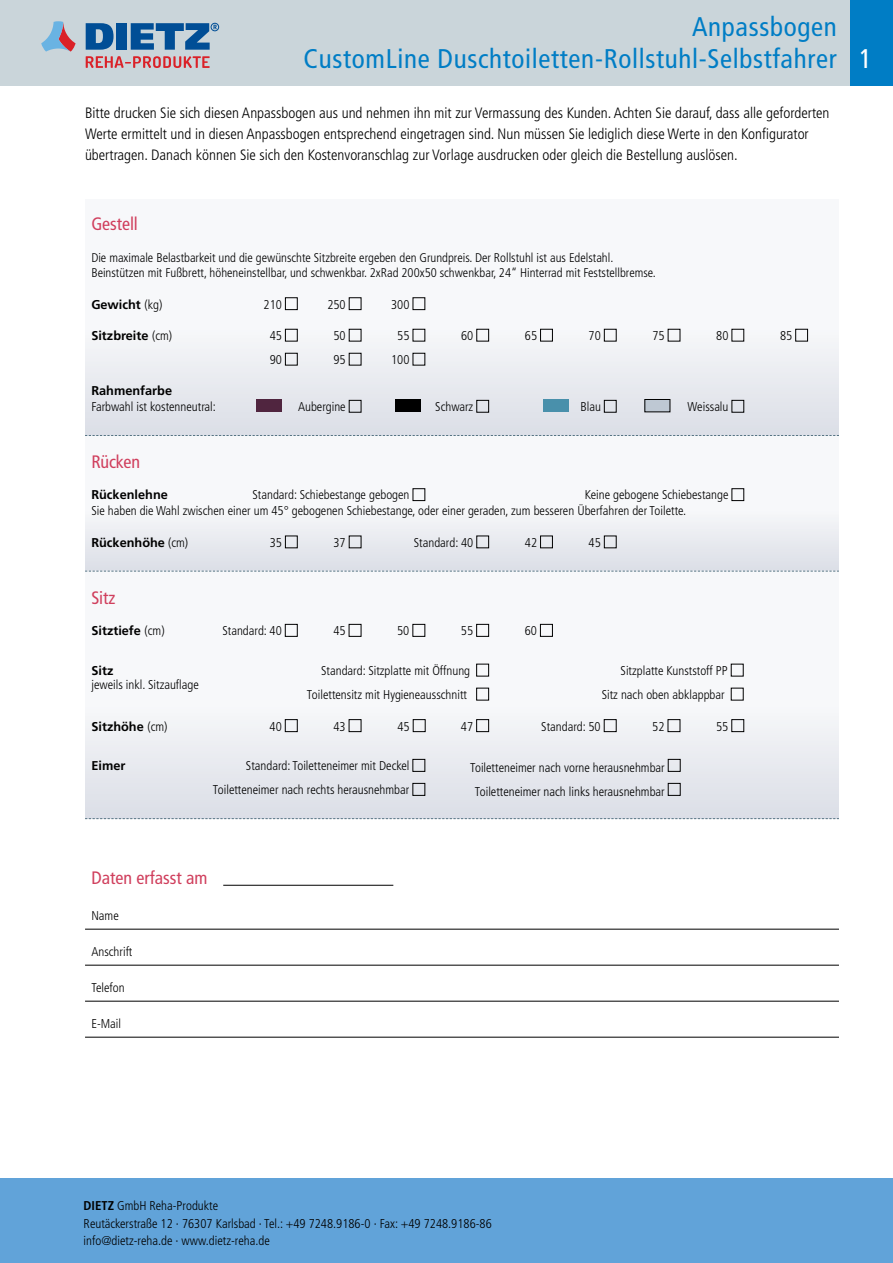
<style>
.page{position:relative;width:893px;height:1263px;background:#fff}
.page>*{position:absolute;margin:0;border:0;box-sizing:border-box;transform-origin:0 0}
.t1{font:condensed 27px/32.4px "Frutiger";letter-spacing:.025em;color:#007dc5;text-align:right}
.t2{font:condensed 27px "Frutiger";color:#fff}
.t3{font:condensed 18px "Frutiger";color:#d03f5d}
.t4{font:300 condensed 15px/21px "Frutiger";color:#000}
.t5{font:300 condensed 12.75px/17.5px "Frutiger";color:#000}
.t6{font:700 12.75px "Frutiger";color:#000}
.t7{font:300 condensed 12.6px/15.6px "Frutiger";color:#000}
.s1{font-weight:300;font-stretch:condensed}
.s2{font-weight:700}
</style>
<div class="page">
<div style="left:85px;top:200px;width:754px;height:236px;background:linear-gradient(to bottom,#feffff,#e2e4eb)"></div>
<div style="left:85px;top:436px;width:754px;height:135px;background:linear-gradient(to bottom,#feffff,#e3e5eb)"></div>
<div style="left:85px;top:571px;width:754px;height:248px;background:linear-gradient(to bottom,#fefeff,#e3e5eb)"></div>
<div style="left:0;top:0;width:893px;height:85px;background:#cad5da"></div>
<svg style="left:86px;top:23px;width:28px;height:27px"></svg>
<div style="left:117px;top:23px;width:10px;height:27px;background:#004e96"></div>
<svg style="left:131px;top:23px;width:86px;height:27px"></svg>
<div style="left:211px;top:23px;width:8px;height:8px;border:1px solid #004e96;border-radius:50%"></div>
<svg style="left:41px;top:21px;width:35px;height:31px"></svg>
<svg style="left:86px;top:56px;width:124px;height:12px"></svg>
<div style="left:850px;top:0;width:43px;height:85px;background:#007dc5"></div>
<div style="left:0;top:1178px;width:893px;height:85px;background:#61a3d9"></div>
<svg style="left:85px;top:435px;width:754px;height:1px"></svg>
<svg style="left:85px;top:571px;width:754px;height:1px"></svg>
<svg style="left:85px;top:818px;width:754px;height:1px"></svg>
<hr style="left:85px;top:929px;width:754px;height:1px;background:#000">
<hr style="left:85px;top:965px;width:754px;height:1px;background:#000">
<hr style="left:85px;top:1001px;width:754px;height:1px;background:#000">
<hr style="left:85px;top:1037px;width:754px;height:1px;background:#000">
<div style="left:285px;top:297px;width:13px;height:13px;border:1px solid #000"></div>
<div style="left:349px;top:297px;width:12px;height:13px;border:1px solid #000"></div>
<div style="left:413px;top:297px;width:12px;height:13px;border:1px solid #000"></div>
<div style="left:285px;top:329px;width:13px;height:12px;border:1px solid #000"></div>
<div style="left:476px;top:329px;width:13px;height:12px;border:1px solid #000"></div>
<div style="left:540px;top:329px;width:13px;height:12px;border:1px solid #000"></div>
<div style="left:604px;top:329px;width:13px;height:12px;border:1px solid #000"></div>
<div style="left:795px;top:329px;width:13px;height:12px;border:1px solid #000"></div>
<div style="left:285px;top:353px;width:13px;height:12px;border:1px solid #000"></div>
<div style="left:349px;top:400px;width:12px;height:13px;border:1px solid #000"></div>
<div style="left:476px;top:400px;width:13px;height:13px;border:1px solid #000"></div>
<div style="left:604px;top:400px;width:13px;height:13px;border:1px solid #000"></div>
<div style="left:731px;top:400px;width:13px;height:13px;border:1px solid #000"></div>
<div style="left:413px;top:488px;width:12px;height:13px;border:1px solid #000"></div>
<div style="left:731px;top:488px;width:13px;height:13px;border:1px solid #000"></div>
<div style="left:285px;top:536px;width:13px;height:12px;border:1px solid #000"></div>
<div style="left:476px;top:536px;width:13px;height:12px;border:1px solid #000"></div>
<div style="left:540px;top:536px;width:13px;height:12px;border:1px solid #000"></div>
<div style="left:604px;top:536px;width:13px;height:12px;border:1px solid #000"></div>
<div style="left:285px;top:624px;width:13px;height:13px;border:1px solid #000"></div>
<div style="left:349px;top:624px;width:12px;height:13px;border:1px solid #000"></div>
<div style="left:412px;top:624px;width:13px;height:13px;border:1px solid #000"></div>
<div style="left:476px;top:624px;width:13px;height:13px;border:1px solid #000"></div>
<div style="left:540px;top:624px;width:13px;height:13px;border:1px solid #000"></div>
<div style="left:476px;top:664px;width:13px;height:12px;border:1px solid #000"></div>
<div style="left:476px;top:688px;width:13px;height:12px;border:1px solid #000"></div>
<div style="left:285px;top:719px;width:13px;height:13px;border:1px solid #000"></div>
<div style="left:349px;top:719px;width:12px;height:13px;border:1px solid #000"></div>
<div style="left:413px;top:719px;width:13px;height:13px;border:1px solid #000"></div>
<div style="left:476px;top:719px;width:13px;height:13px;border:1px solid #000"></div>
<div style="left:604px;top:719px;width:13px;height:13px;border:1px solid #000"></div>
<div style="left:668px;top:719px;width:12px;height:13px;border:1px solid #000"></div>
<div style="left:731px;top:719px;width:13px;height:13px;border:1px solid #000"></div>
<div style="left:412px;top:759px;width:13px;height:13px;border:1px solid #000"></div>
<div style="left:668px;top:759px;width:13px;height:13px;border:1px solid #000"></div>
<div style="left:412px;top:783px;width:13px;height:13px;border:1px solid #000"></div>
<div style="left:668px;top:783px;width:13px;height:13px;border:1px solid #000"></div>
<div style="left:256px;top:399px;width:25px;height:13px;background:#50253f"></div>
<div style="left:395px;top:399px;width:25px;height:13px;background:#000"></div>
<div style="left:544px;top:399px;width:25px;height:13px;background:#4990ab"></div>
<div style="left:645px;top:399px;width:25px;height:13px;background:#bec8d3"></div>
<div style="left:645px;top:399px;width:25px;height:13px;border:1px solid #000"></div>
<hr style="left:223px;top:885px;width:170px;height:1px;background:#000">
<h1 class="t1" style="left:304px;top:10px;width:535px">Anpassbogen<br>CustomLine Duschtoiletten-Rollstuhl-Selbstfahrer</h1>
<p class="t4" style="left:85px;top:102px;width:746px">Bitte drucken Sie sich diesen Anpassbogen aus und nehmen ihn mit zur Vermassung des Kunden. Achten Sie darauf, dass alle geforderten<br>Werte ermittelt und in diesen Anpassbogen entsprechend eingetragen sind. Nun müssen Sie lediglich diese Werte in den Konfigurator übertragen. Danach können Sie sich den Kostenvoranschlag zur Vorlage ausdrucken oder gleich die Bestellung auslösen.</p>
<h2 class="t3" style="left:91px;top:214px;width:48px">Gestell</h2>
<p class="t7" style="left:91px;top:250px;width:566px">Die maximale Belastbarkeit und die gewünschte Sitzbreite ergeben den Grundpreis. Der Rollstuhl ist aus Edelstahl.<br>Beinstützen mit Fußbrett, höheneinstellbar, und schwenkbar. 2xRad 200x50 schwenkbar, 24“ Hinterrad mit Feststellbremse.</p>
<p class="t6" style="left:91px;top:297px;width:73px">Gewicht <span class="s1">(kg)</span></p>
<p class="t5" style="left:264px;top:295px;width:20px">210</p>
<p class="t5" style="left:327px;top:295px;width:20px">250</p>
<p class="t5" style="left:391px;top:295px;width:20px">300</p>
<p class="t6" style="left:91px;top:328px;width:82px">Sitzbreite <span class="s1">(cm)</span></p>
<p class="t5" style="left:270px;top:327px;width:14px">45</p>
<p class="t5" style="left:333px;top:327px;width:14px">50</p>
<p class="t5" style="left:397px;top:327px;width:14px">55</p>
<p class="t5" style="left:461px;top:327px;width:14px">60</p>
<p class="t5" style="left:525px;top:327px;width:14px">65</p>
<p class="t5" style="left:589px;top:327px;width:14px">70</p>
<p class="t5" style="left:652px;top:327px;width:14px">75</p>
<p class="t5" style="left:716px;top:327px;width:14px">80</p>
<p class="t5" style="left:780px;top:327px;width:14px">85</p>
<p class="t5" style="left:270px;top:351px;width:14px">90</p>
<p class="t5" style="left:333px;top:351px;width:14px">95</p>
<p class="t5" style="left:391px;top:351px;width:20px">100</p>
<p class="t6" style="left:91px;top:383px;width:82px">Rahmenfarbe</p>
<p class="t5" style="left:91px;top:398px;width:126px">Farbwahl ist kostenneutral:</p>
<p class="t5" style="left:298px;top:398px;width:49px">Aubergine</p>
<p class="t5" style="left:435px;top:398px;width:40px">Schwarz</p>
<p class="t5" style="left:580px;top:398px;width:22px">Blau</p>
<p class="t5" style="left:688px;top:398px;width:42px">Weissalu</p>
<h2 class="t3" style="left:91px;top:451px;width:50px">Rücken</h2>
<p class="t6" style="left:91px;top:487px;width:78px">Rückenlehne</p>
<p class="t5" style="left:253px;top:486px;width:159px">Standard: Schiebestange gebogen</p>
<p class="t5" style="left:91px;top:487px;width:639px;line-height:15.8px;text-indent:493px">Keine gebogene Schiebestange<br>Sie haben die Wahl zwischen einer um 45° gebogenen Schiebestange, oder einer geraden, zum besseren Überfahren der Toilette.</p>
<p class="t6" style="left:91px;top:535px;width:98px">Rückenhöhe <span class="s1">(cm)</span></p>
<p class="t5" style="left:270px;top:534px;width:14px">35</p>
<p class="t5" style="left:333px;top:534px;width:14px">37</p>
<p class="t5" style="left:414px;top:534px;width:61px">Standard: 40</p>
<p class="t5" style="left:525px;top:534px;width:14px">42</p>
<p class="t5" style="left:589px;top:534px;width:14px">45</p>
<h2 class="t3" style="left:91px;top:587px;width:26px">Sitz</h2>
<p class="t6" style="left:91px;top:623px;width:75px">Sitztiefe <span class="s1">(cm)</span></p>
<p class="t5" style="left:222px;top:622px;width:61px">Standard: 40</p>
<p class="t5" style="left:333px;top:622px;width:14px">45</p>
<p class="t5" style="left:397px;top:622px;width:14px">50</p>
<p class="t5" style="left:461px;top:622px;width:14px">55</p>
<p class="t5" style="left:525px;top:622px;width:14px">60</p>
<p class="t6" style="left:91px;top:663px;width:23px">Sitz</p>
<p class="t5" style="left:321px;top:662px;width:150px">Standard: Sitzplatte mit Öffnung</p>
<p class="t5" style="left:621px;top:662px;width:109px">Sitzplatte Kunststoff PP</p>
<p class="t5" style="left:91px;top:675px;width:109px">jeweils inkl. Sitzauflage</p>
<p class="t5" style="left:307px;top:686px;width:162px">Toilettensitz mit Hygieneausschnitt</p>
<p class="t5" style="left:602px;top:686px;width:124px">Sitz nach oben abklappbar</p>
<p class="t6" style="left:91px;top:718px;width:78px">Sitzhöhe <span class="s1">(cm)</span></p>
<p class="t5" style="left:270px;top:717px;width:14px">40</p>
<p class="t5" style="left:333px;top:717px;width:14px">43</p>
<p class="t5" style="left:397px;top:717px;width:14px">45</p>
<p class="t5" style="left:461px;top:717px;width:14px">47</p>
<p class="t5" style="left:541px;top:717px;width:61px">Standard: 50</p>
<p class="t5" style="left:652px;top:717px;width:14px">52</p>
<p class="t5" style="left:716px;top:717px;width:14px">55</p>
<p class="t6" style="left:91px;top:758px;width:36px">Eimer</p>
<p class="t5" style="left:246px;top:757px;width:165px">Standard: Toiletteneimer mit Deckel</p>
<p class="t5" style="left:470px;top:759px;width:196px">Toiletteneimer nach vorne herausnehmbar</p>
<p class="t5" style="left:213px;top:781px;width:198px">Toiletteneimer nach rechts herausnehmbar</p>
<p class="t5" style="left:475px;top:783px;width:191px">Toiletteneimer nach links herausnehmbar</p>
<h1 class="t2" style="left:859px;top:43px;width:14px">1</h1>
<h2 class="t3" style="left:91px;top:867px;width:117px">Daten erfasst am</h2>
<p class="t5" style="left:91px;top:907px;width:29px">Name</p>
<p class="t5" style="left:91px;top:943px;width:43px">Anschrift</p>
<p class="t5" style="left:91px;top:979px;width:35px">Telefon</p>
<p class="t5" style="left:91px;top:1015px;width:31px">E-Mail</p>
<p class="t5" style="left:84px;top:1197px;width:410px"><span class="s2">DIETZ</span> GmbH Reha-Produkte<br>Reutäckerstraße 12 · 76307 Karlsbad · Tel.: +49 7248.9186-0 · Fax: +49 7248.9186-86 info@dietz-reha.de · www.dietz-reha.de</p>
</div>
